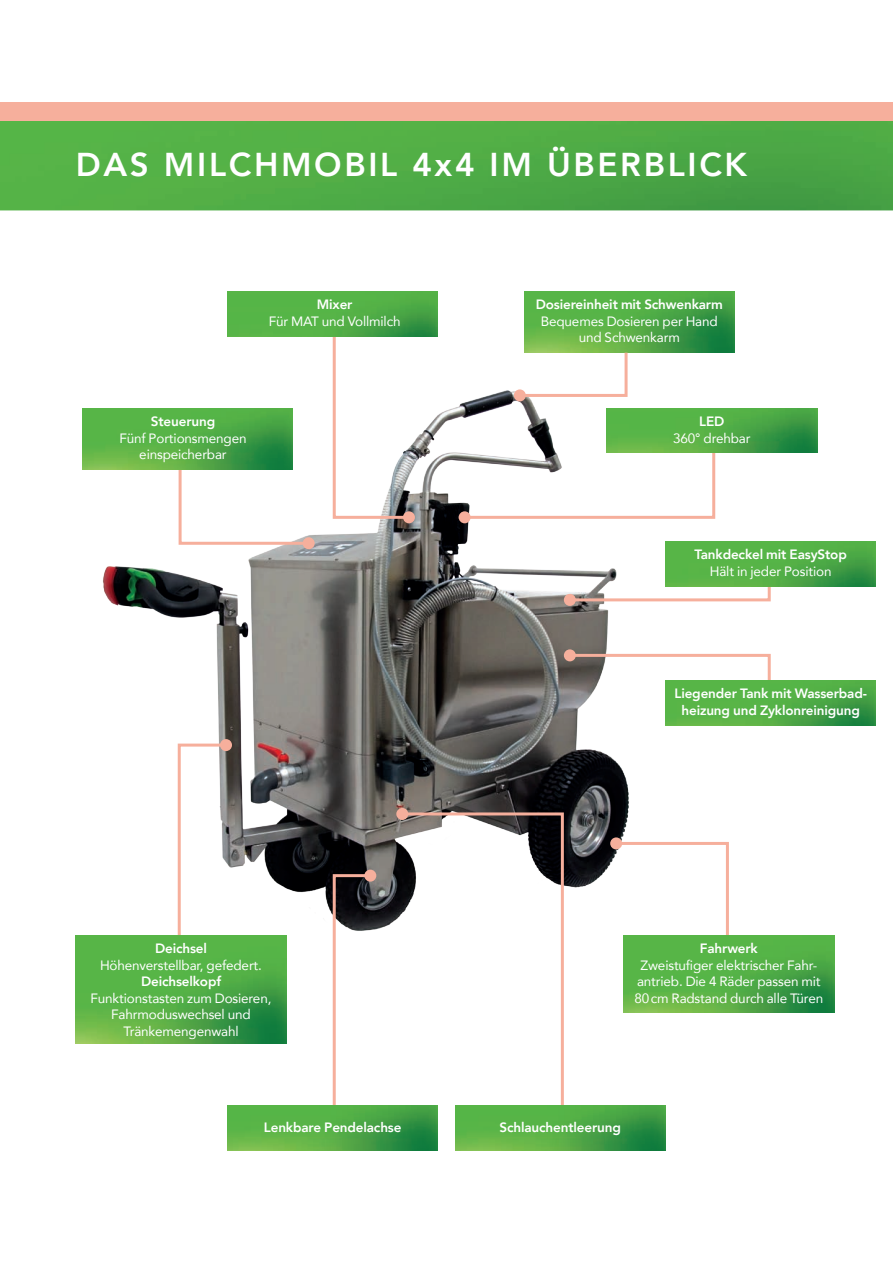
<style>
.page{position:relative;width:893px;height:1263px;background:#fff}
.page>*{position:absolute;margin:0;border:0;box-sizing:border-box;transform-origin:0 0}
.t1{font:800 33px "Avenir LT Com";letter-spacing:.08em;color:#fff}
.t2{font:13.5px/16.5px "Avenir LT Com";letter-spacing:-.01em;color:#fff;text-align:center}
.t3{font:800 13.5px/16.5px "Avenir LT Com";letter-spacing:-.01em;color:#fff;text-align:center}
</style>
<div class="page">
<img style="left:0;top:121px;width:893px;height:89px">
<div style="left:0;top:102px;width:893px;height:19px;background:#f6af9c"></div>
<img style="left:93px;top:390px;width:536px;height:556px">
<img style="left:524px;top:291px;width:211px;height:62px">
<svg style="left:177px;top:455px;width:135px;height:91px"></svg>
<div style="left:303px;top:537px;width:12px;height:12px;background:#f6af9c;border-radius:50%"></div>
<svg style="left:462px;top:429px;width:254px;height:91px"></svg>
<div style="left:459px;top:511px;width:12px;height:12px;background:#f6af9c;border-radius:50%"></div>
<svg style="left:567px;top:561px;width:205px;height:42px"></svg>
<div style="left:564px;top:594px;width:12px;height:12px;background:#f6af9c;border-radius:50%"></div>
<svg style="left:567px;top:652px;width:204px;height:53px"></svg>
<div style="left:564px;top:649px;width:12px;height:12px;background:#f6af9c;border-radius:50%"></div>
<svg style="left:613px;top:840px;width:116px;height:109px"></svg>
<div style="left:610px;top:837px;width:12px;height:12px;background:#f6af9c;border-radius:50%"></div>
<svg style="left:176px;top:742px;width:53px;height:193px"></svg>
<div style="left:220px;top:739px;width:12px;height:12px;background:#f6af9c;border-radius:50%"></div>
<svg style="left:331px;top:873px;width:42px;height:233px"></svg>
<div style="left:364px;top:870px;width:12px;height:12px;background:#f6af9c;border-radius:50%"></div>
<svg style="left:399px;top:811px;width:166px;height:295px"></svg>
<div style="left:396px;top:808px;width:12px;height:12px;background:#f6af9c;border-radius:50%"></div>
<svg style="left:331px;top:336px;width:81px;height:184px"></svg>
<div style="left:403px;top:511px;width:12px;height:12px;background:#f6af9c;border-radius:50%"></div>
<svg style="left:524px;top:350px;width:105px;height:48px"></svg>
<div style="left:514px;top:389px;width:12px;height:12px;background:#f6af9c;border-radius:50%"></div>
<img style="left:76px;top:935px;width:210px;height:108px">
<img style="left:624px;top:935px;width:210px;height:77px">
<img style="left:227px;top:1106px;width:211px;height:44px">
<img style="left:455px;top:1106px;width:210px;height:44px">
<img style="left:665px;top:680px;width:211px;height:45px">
<img style="left:665px;top:541px;width:211px;height:45px">
<img style="left:227px;top:291px;width:211px;height:45px">
<img style="left:607px;top:408px;width:210px;height:45px">
<img style="left:82px;top:408px;width:211px;height:61px">
<h1 class="t1" style="left:76px;top:145px;width:673px">DAS MILCHMOBIL 4x4 IM ÜBERBLICK</h1>
<p class="t3" style="left:317px;top:297px;width:37px">Mixer</p>
<p class="t2" style="left:269px;top:313px;width:133px">Für MAT und Vollmilch</p>
<p class="t3" style="left:151px;top:413px;width:66px">Steuerung</p>
<p class="t2" style="left:119px;top:430px;width:129px">Fünf Portionsmengen einspeicherbar</p>
<p class="t3" style="left:155px;top:941px;width:53px">Deichsel</p>
<p class="t2" style="left:100px;top:957px;width:163px">Höhenverstellbar, gefedert.</p>
<p class="t3" style="left:141px;top:974px;width:82px">Deichselkopf</p>
<p class="t2" style="left:91px;top:990px;width:182px">Funktionstasten zum Dosieren,<br>Fahrmoduswechsel und<br>Tränkemengenwahl</p>
<p class="t3" style="left:536px;top:296px;width:189px">Dosiereinheit mit Schwenkarm</p>
<p class="t2" style="left:541px;top:313px;width:178px">Bequemes Dosieren per Hand und Schwenkarm</p>
<p class="t3" style="left:699px;top:413px;width:27px">LED</p>
<p class="t2" style="left:673px;top:430px;width:79px">360° drehbar</p>
<p class="t3" style="left:695px;top:547px;width:154px">Tankdeckel mit EasyStop</p>
<p class="t2" style="left:710px;top:563px;width:123px">Hält in jeder Position</p>
<p class="t3" style="left:674px;top:685px;width:194px">Liegender Tank mit Wasserbad&shy;heizung und Zyklonreinigung</p>
<p class="t3" style="left:700px;top:941px;width:59px">Fahrwerk</p>
<p class="t2" style="left:634px;top:957px;width:190px">Zweistufiger elektrischer Fahr&shy;antrieb. Die 4 Räder passen mit<br>80cm Radstand durch alle Türen</p>
<p class="t3" style="left:264px;top:1119px;width:139px">Lenkbare Pendelachse</p>
<p class="t3" style="left:500px;top:1119px;width:123px">Schlauchentleerung</p>
</div>
